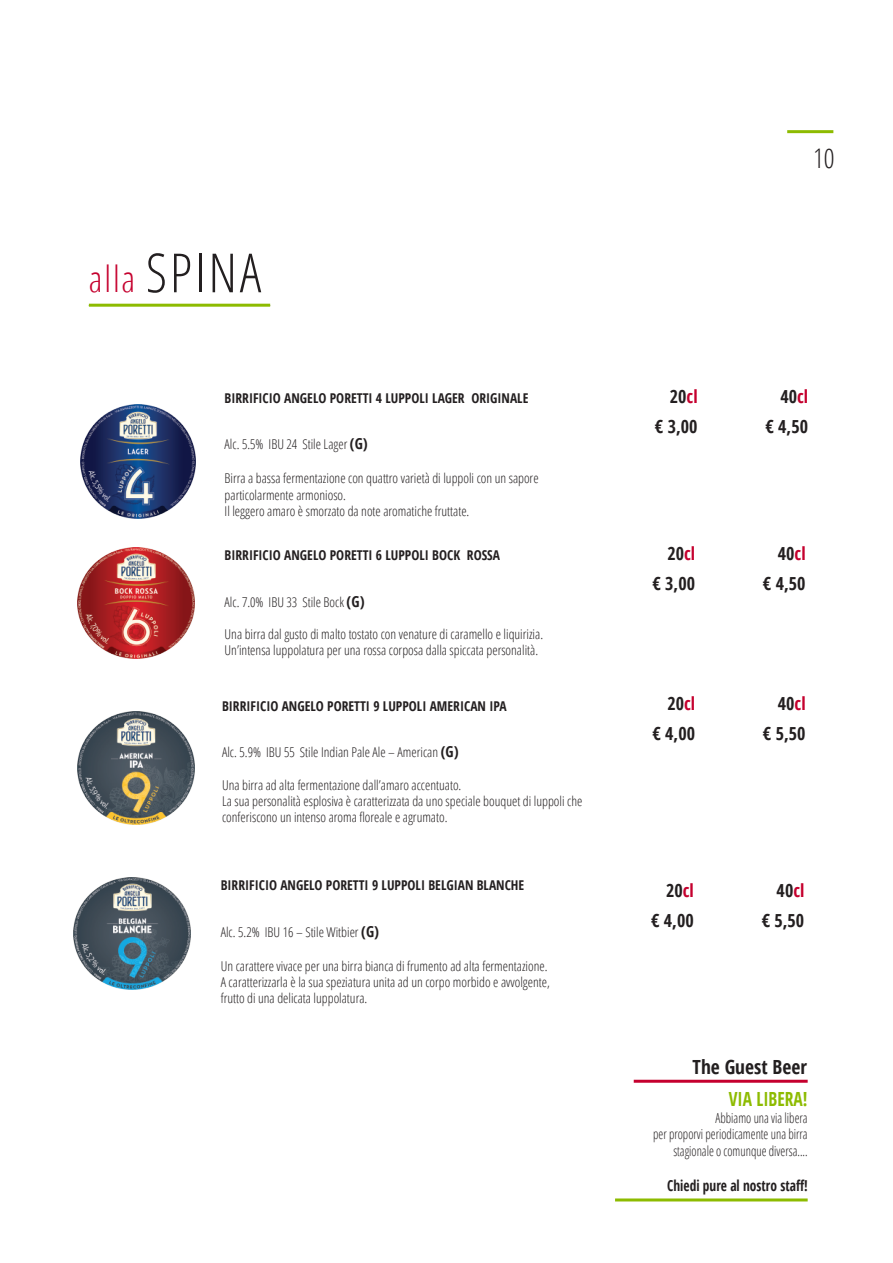
<style>
.page{position:relative;width:893px;height:1263px;background:#fff}
.page>*{position:absolute;margin:0;border:0;box-sizing:border-box;transform-origin:0 0}
.t1{font:300 condensed 54px "Open Sans";letter-spacing:.05em;color:#231f20}
.t2{font:300 condensed 27px "Open Sans";color:#231f20}
.t3{font:700 condensed 19.5px "Open Sans";color:#231f20}
.t4{font:700 condensed 19.5px "Open Sans";color:#8dbb00;scale:.89 1}
.t5{font:700 condensed 18px/30px "Open Sans";color:#231f20;text-align:right}
.t6{font:700 condensed 15px "Open Sans";color:#231f20;scale:.89 1}
.t7{font:300 condensed 13.8px/16.6px "Open Sans";color:#231f20;text-align:right;scale:.89 1}
.t8{font:300 condensed 13.5px/16.2px "Open Sans";color:#231f20}
.t9{font:700 condensed 13.5px "Open Sans";color:#231f20}
.s1{font-size:36px;color:#c5002e}
.s2{font-weight:700;font-size:15px}
.s3{color:#c5002e}
</style>
<div class="page">
<hr style="left:89px;top:304px;width:181px;height:3px;background:#8dbb00">
<hr style="left:615px;top:1198px;width:193px;height:3px;background:#8dbb00">
<hr style="left:634px;top:1080px;width:174px;height:3px;background:#c5002e">
<hr style="left:787px;top:130px;width:46px;height:3px;background:#8dbb00">
<img style="left:80px;top:404px;width:116px;height:114px">
<img style="left:78px;top:547px;width:117px;height:111px">
<img style="left:78px;top:711px;width:117px;height:113px">
<img style="left:74px;top:877px;width:116px;height:112px">
<h1 class="t1" style="left:89px;top:235px;width:174px"><span class="s1">alla</span> SPINA</h1>
<p class="t9" style="left:225px;top:388px;width:305px">BIRRIFICIO ANGELO PORETTI 4 LUPPOLI LAGER ORIGINALE</p>
<p class="t8" style="left:225px;top:436px;width:145px">Alc. 5.5% IBU 24 Stile Lager <span class="s2">(G)</span></p>
<p class="t8" style="left:225px;top:470px;width:315px">Birra a bassa fermentazione con quattro varietà di luppoli con un sapore particolarmente armonioso.<br>Il leggero amaro è smorzato da note aromatiche fruttate.</p>
<p class="t9" style="left:225px;top:546px;width:277px">BIRRIFICIO ANGELO PORETTI 6 LUPPOLI BOCK ROSSA</p>
<p class="t8" style="left:225px;top:593px;width:141px">Alc. 7.0% IBU 33 Stile Bock <span class="s2">(G)</span></p>
<p class="t8" style="left:225px;top:626px;width:320px">Una birra dal gusto di malto tostato con venature di caramello e liquirizia.<br>Un’intensa luppolatura per una rossa corposa dalla spiccata personalità.</p>
<p class="t9" style="left:222px;top:696px;width:286px">BIRRIFICIO ANGELO PORETTI 9 LUPPOLI AMERICAN IPA</p>
<p class="t8" style="left:222px;top:744px;width:238px">Alc. 5.9% IBU 55 Stile Indian Pale Ale – American <span class="s2">(G)</span></p>
<p class="t8" style="left:222px;top:776px;width:362px">Una birra ad alta fermentazione dall’amaro accentuato.<br>La sua personalità esplosiva è caratterizzata da uno speciale bouquet di luppoli che conferiscono un intenso aroma floreale e agrumato.</p>
<p class="t9" style="left:221px;top:876px;width:305px">BIRRIFICIO ANGELO PORETTI 9 LUPPOLI BELGIAN BLANCHE</p>
<p class="t8" style="left:221px;top:923px;width:160px">Alc. 5.2% IBU 16 – Stile Witbier <span class="s2">(G)</span></p>
<p class="t8" style="left:221px;top:957px;width:331px">Un carattere vivace per una birra bianca di frumento ad alta fermentazione.<br>A caratterizzarla è la sua speziatura unita ad un corpo morbido e avvolgente, frutto di una delicata luppolatura.</p>
<h2 class="t2" style="left:813px;top:139px;width:23px">10</h2>
<h3 class="t5" style="left:655px;top:381px;width:44px">20<span class="s3">cl<br></span>€ 3,00</h3>
<h3 class="t5" style="left:652px;top:538px;width:44px">20<span class="s3">cl<br></span>€ 3,00</h3>
<h3 class="t5" style="left:652px;top:688px;width:44px">20<span class="s3">cl<br></span>€ 4,00</h3>
<h3 class="t5" style="left:651px;top:875px;width:44px">20<span class="s3">cl<br></span>€ 4,00</h3>
<h3 class="t5" style="left:765px;top:381px;width:44px">40<span class="s3">cl<br></span>€ 4,50</h3>
<h3 class="t5" style="left:763px;top:538px;width:44px">40<span class="s3">cl<br></span>€ 4,50</h3>
<h3 class="t5" style="left:763px;top:688px;width:44px">40<span class="s3">cl<br></span>€ 5,50</h3>
<h3 class="t5" style="left:762px;top:875px;width:44px">40<span class="s3">cl<br></span>€ 5,50</h3>
<h3 class="t3" style="left:693px;top:1053px;width:116px">The Guest Beer</h3>
<h3 class="t4" style="left:729px;top:1085px;width:90px">VIA LIBERA!</h3>
<p class="t7" style="left:653px;top:1109px;width:175px">Abbiamo una via libera<br>per proporvi periodicamente una birra stagionale o comunque diversa....</p>
<p class="t6" style="left:667px;top:1174px;width:159px">Chiedi pure al nostro staff!</p>
</div>
